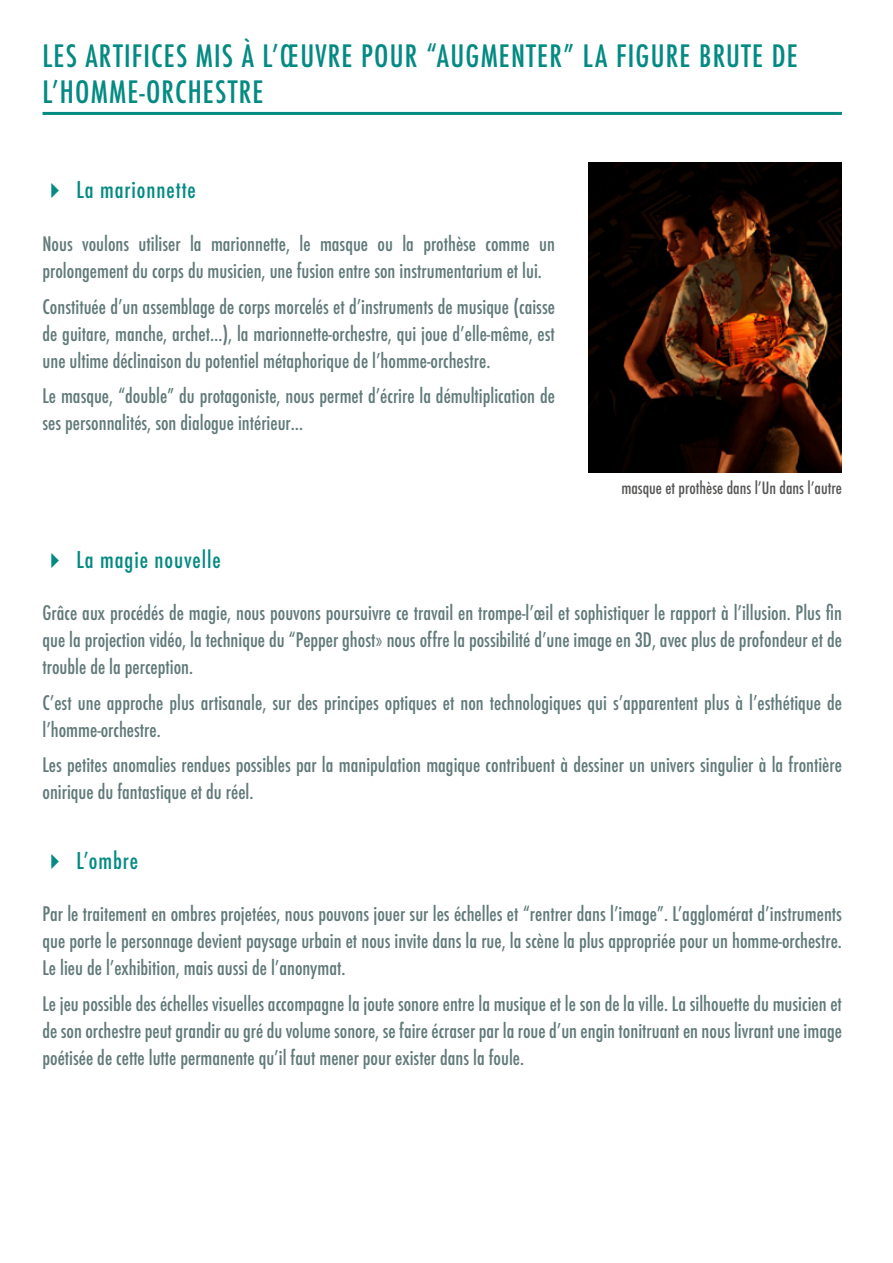
<style>
.page{position:relative;width:893px;height:1263px;background:#fff}
.page>*{position:absolute;margin:0;border:0;box-sizing:border-box;transform-origin:0 0}
.t1{font:500 condensed 30px/36px "Futura";letter-spacing:.04em;color:#038a82}
.t2{font:500 condensed 22.5px "Futura";letter-spacing:.04em;color:#038a82}
.t3{font:500 condensed 19.5px/27px "Futura";color:#617979}
.t4{font:500 condensed 16.5px "Futura";color:#575756}
</style>
<div class="page">
<hr style="left:43px;top:112px;width:799px;height:3px;background:#038a82">
<img style="left:589px;top:162px;width:253px;height:310px">
<h1 class="t1" style="left:43px;top:38px;width:757px">LES ARTIFICES MIS À L’ŒUVRE POUR “AUGMENTER” LA FIGURE BRUTE DE<br>L’HOMME-ORCHESTRE</h1>
<p class="t2" style="left:77px;top:176px;width:121px">La marionnette</p>
<p class="t3" style="left:43px;top:230px;width:514px">Nous voulons utiliser la marionnette, le masque ou la prothèse comme un prolongement du corps du musicien, une fusion entre son instrumentarium et lui.</p>
<p class="t3" style="left:43px;top:293px;width:514px;text-align:justify">Constituée d’un assemblage de corps morcelés et d’instruments de musique (caisse de guitare, manche, archet…), la marionnette-orchestre, qui joue d’elle-même, est une ultime déclinaison du potentiel métaphorique de l’homme-orchestre.</p>
<p class="t3" style="left:43px;top:382px;width:514px">Le masque, “double” du protagoniste, nous permet d’écrire la démultiplication de ses personnalités, son dialogue intérieur…</p>
<p class="t4" style="left:621px;top:477px;width:222px">masque et prothèse dans l’Un dans l’autre</p>
<p class="t2" style="left:77px;top:545px;width:146px">La magie nouvelle</p>
<p class="t3" style="left:43px;top:599px;width:801px;text-align:justify">Grâce aux procédés de magie, nous pouvons poursuivre ce travail en trompe-l’œil et sophistiquer le rapport à l’illusion. Plus fin que la projection vidéo, la technique du “Pepper ghost» nous offre la possibilité d’une image en 3D, avec plus de profondeur et de trouble de la perception.</p>
<p class="t3" style="left:43px;top:689px;width:801px">C’est une approche plus artisanale, sur des principes optiques et non technologiques qui s’apparentent plus à l’esthétique de l’homme-orchestre.</p>
<p class="t3" style="left:43px;top:751px;width:801px">Les petites anomalies rendues possibles par la manipulation magique contribuent à dessiner un univers singulier à la frontière onirique du fantastique et du réel.</p>
<p class="t2" style="left:77px;top:846px;width:63px">L’ombre</p>
<p class="t3" style="left:43px;top:900px;width:801px;text-align:justify">Par le traitement en ombres projetées, nous pouvons jouer sur les échelles et “rentrer dans l’image”. L’agglomérat d’instruments que porte le personnage devient paysage urbain et nous invite dans la rue, la scène la plus appropriée pour un homme-orchestre.<br>Le lieu de l’exhibition, mais aussi de l’anonymat.</p>
<p class="t3" style="left:43px;top:990px;width:801px;text-align:justify">Le jeu possible des échelles visuelles accompagne la joute sonore entre la musique et le son de la ville. La silhouette du musicien et de son orchestre peut grandir au gré du volume sonore, se faire écraser par la roue d’un engin tonitruant en nous livrant une image poétisée de cette lutte permanente qu’il faut mener pour exister dans la foule.</p>
</div>
